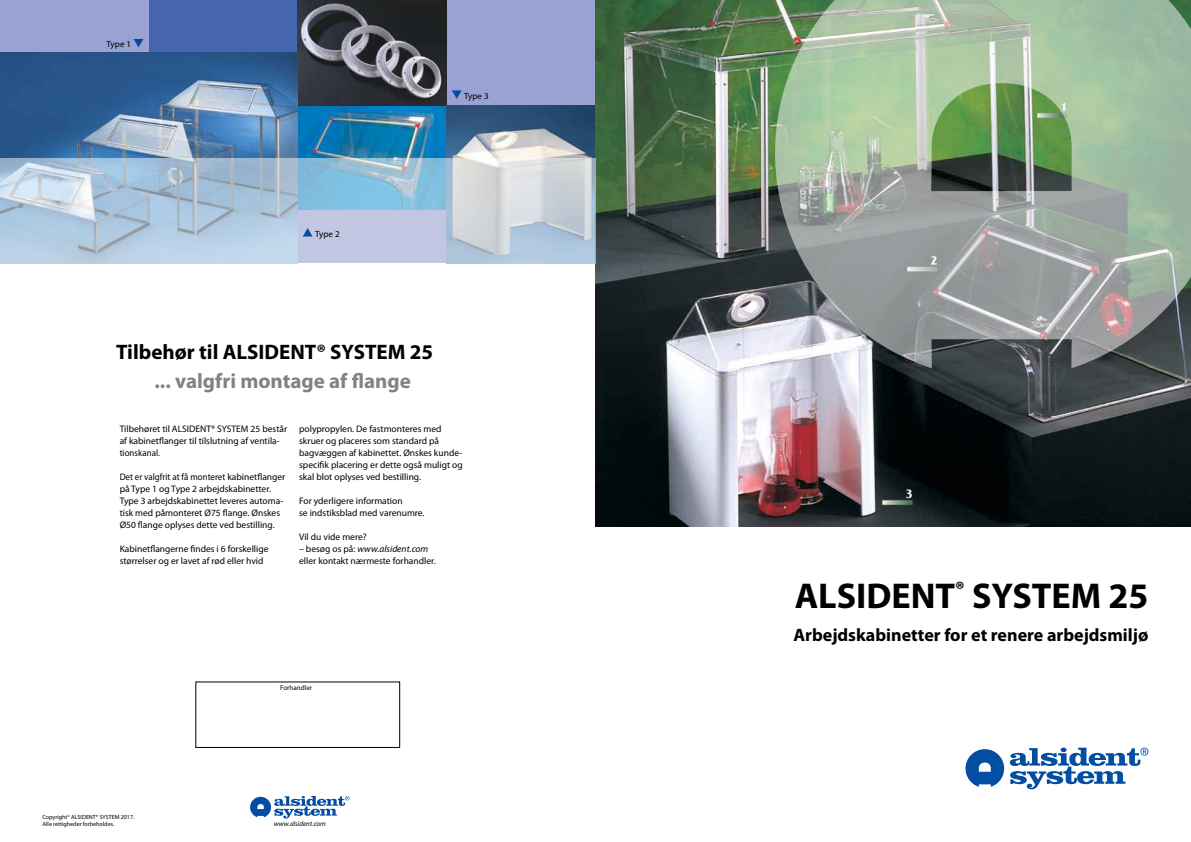
<style>
.page{position:relative;width:1191px;height:842px;background:#fff}
.page>*{position:absolute;margin:0;border:0;box-sizing:border-box;transform-origin:0 0}
.t1{font:700 36px "Myriad Pro";color:#000}
.t2{font:700 21px "Myriad Pro";color:#000}
.t3{font:700 21px "Myriad Pro";color:#808285}
.t4{font:700 18px "Myriad Pro";color:#000}
.t5{font:9.5px/12px "Myriad Pro";color:#000}
.t6{font:9.5px/12px "Myriad Pro";color:#000;scale:.94 1}
.t7{font:9px "Myriad Pro";color:#000}
.t8{font:italic 7px "Myriad Pro";color:#000}
.t9{font:7px "Myriad Pro";color:#000}
.t10{font:6px/7.2px "Myriad Pro";color:#000}
.s1{font-style:italic}
</style>
<div class="page">
<div style="left:0;top:0;width:223px;height:53px;background:#99a2d2"></div>
<div style="left:149px;top:0;width:297px;height:105px;background:#4665af"></div>
<img style="left:298px;top:105px;width:148px;height:53px">
<img style="left:298px;top:0;width:148px;height:105px">
<img style="left:0;top:53px;width:298px;height:105px">
<div style="left:446px;top:0;width:149px;height:105px;background:#99a2d2"></div>
<img style="left:446px;top:105px;width:149px;height:53px">
<img style="left:595px;top:0;width:596px;height:526px">
<svg style="left:965px;top:749px;width:39px;height:38px"></svg>
<svg style="left:1010px;top:747px;width:138px;height:42px"></svg>
<svg style="left:250px;top:796px;width:99px;height:23px"></svg>
<svg style="left:775px;top:0;width:416px;height:368px;background:#97a796"></svg>
<svg style="left:0;top:158px;width:595px;height:105px;background:#b4c9dd"></svg>
<svg style="left:303px;top:228px;width:9px;height:9px"></svg>
<svg style="left:134px;top:39px;width:9px;height:8px"></svg>
<svg style="left:452px;top:90px;width:10px;height:9px"></svg>
<p class="t7" style="left:106px;top:39px;width:26px">Type 1</p>
<p class="t7" style="left:464px;top:90px;width:26px">Type 3</p>
<p class="t7" style="left:315px;top:228px;width:26px">Type 2</p>
<h2 class="t2" style="left:116px;top:338px;width:318px">Tilbehør til ALSIDENT® SYSTEM 25</h2>
<h2 class="t3" style="left:154px;top:367px;width:258px">... valgfri montage af flange</h2>
<p class="t5" style="left:120px;top:423px;width:169px">Tilbehøret til ALSIDENT® SYSTEM 25 består af kabinetflanger til tilslutning af ventila&shy;tionskanal.</p>
<p class="t6" style="left:120px;top:471px;width:178px">Det er valgfrit at få monteret kabinetflanger på Type 1 og Type 2 arbejdskabinetter.<br>Type 3 arbejdskabinettet leveres automa&shy;tisk med påmonteret Ø75 flange. Ønskes Ø50 flange oplyses dette ved bestilling.</p>
<p class="t5" style="left:120px;top:543px;width:150px">Kabinetflangerne findes i 6 forskellige størrelser og er lavet af rød eller hvid</p>
<p class="t5" style="left:299px;top:423px;width:165px">polypropylen. De fastmonteres med skruer og placeres som standard på bagvæggen af kabinettet. Ønskes kunde&shy;specifik placering er dette også muligt og skal blot oplyses ved bestilling.</p>
<p class="t5" style="left:299px;top:495px;width:127px">For yderligere information<br>se indstiksblad med varenumre.</p>
<p class="t5" style="left:299px;top:531px;width:69px">Vil du vide mere?</p>
<p class="t5" style="left:299px;top:543px;width:138px">– besøg os på: <span class="s1">www.alsident.com </span>eller kontakt nærmeste forhandler.</p>
<p class="t10" style="left:43px;top:813px;width:93px">Copyright<sup>©</sup> ALSIDENT® SYSTEM 2017.<br>Alle rettigheder forbeholdes.</p>
<p class="t9" style="left:280px;top:683px;width:33px">Forhandler</p>
<p class="t8" style="left:274px;top:819px;width:54px">www.alsident.com</p>
<h1 class="t1" style="left:794px;top:573px;width:355px">ALSIDENT<sup>®</sup> SYSTEM 25</h1>
<h3 class="t4" style="left:793px;top:623px;width:356px">Arbejdskabinetter for et renere arbejdsmiljø</h3>
</div>
